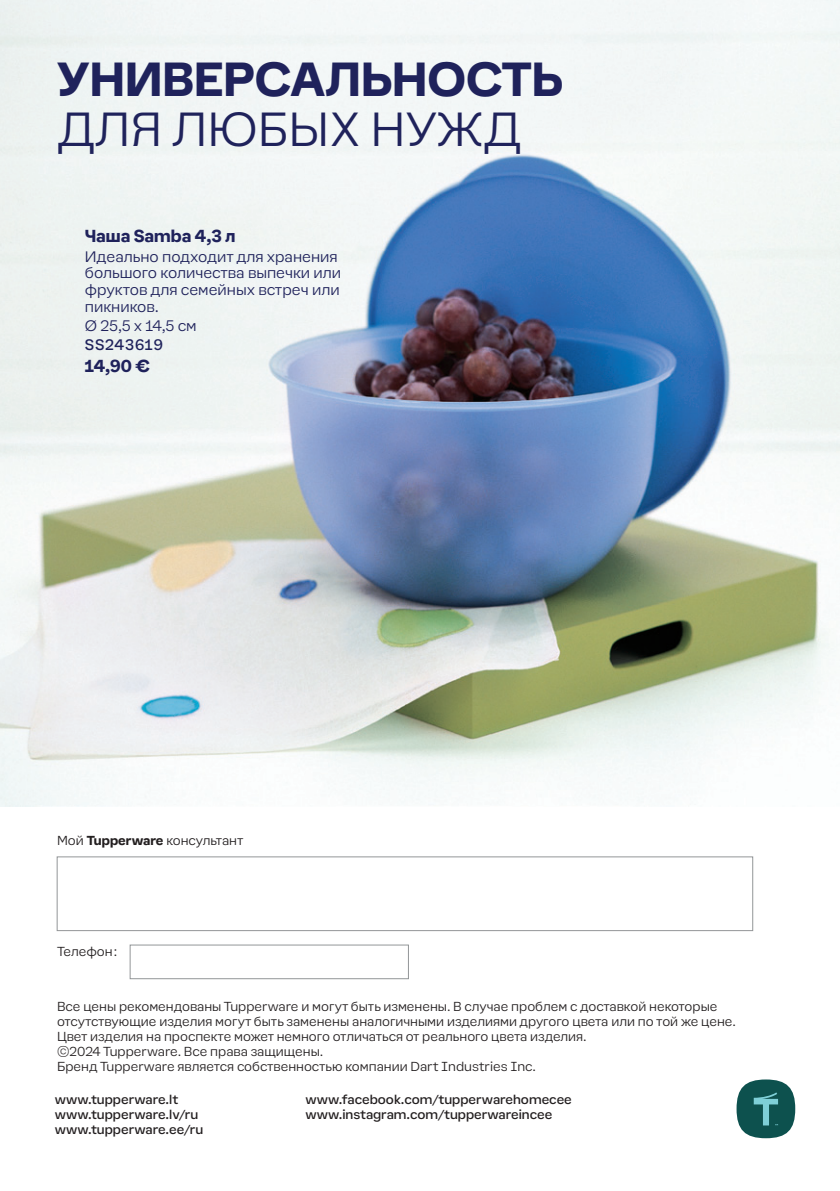
<style>
.page{position:relative;width:840px;height:1191px;background:#fff}
.page>*{position:absolute;margin:0;border:0;box-sizing:border-box;transform-origin:0 0}
.t1{font:700 44px "Earl Sans";color:#1f225b}
.t2{font:300 44px "Earl Sans";color:#1f225b}
.t3{font:700 16px "Earl Sans";color:#1f225b}
.t4{font:300 14px/16.8px "Earl Sans";color:#1f225b}
.t5{font:14px "Earl Sans";letter-spacing:.06em;color:#1f225b}
.t6{font:300 12px/15px "Earl Sans";color:#231f20}
.t7{font:12px/15px "Earl Sans";color:#231f20}
.s1{font-weight:700}
</style>
<div class="page">
<img style="left:0;top:0;width:839px;height:806px">
<div style="left:736px;top:1079px;width:58px;height:59px;background:#0d514e;border-radius:50%"></div>
<svg style="left:753px;top:1092px;width:24px;height:33px"></svg>
<div style="left:57px;top:856px;width:695px;height:75px;border:1px solid #939698"></div>
<div style="left:130px;top:944px;width:278px;height:35px;border:1px solid #939698"></div>
<h1 class="t1" style="left:57px;top:41px;width:507px">УНИВЕРСАЛЬНОСТЬ</h1>
<h1 class="t2" style="left:57px;top:93px;width:465px">ДЛЯ ЛЮБЫХ НУЖД</h1>
<h2 class="t3" style="left:85px;top:222px;width:152px">Чаша Samba 4,3 л</h2>
<p class="t4" style="left:85px;top:247px;width:258px">Идеально подходит для хранения большого количества выпечки или фруктов для семейных встреч или пикников.</p>
<p class="t4" style="left:85px;top:316px;width:113px">Ø 25,5 x 14,5 см</p>
<p class="t5" style="left:85px;top:333px;width:79px">SS243619</p>
<h2 class="t3" style="left:85px;top:351px;width:67px">14,90 €</h2>
<p class="t6" style="left:57px;top:832px;width:188px">Мой <span class="s1">Tupperware</span> консультант</p>
<p class="t6" style="left:57px;top:943px;width:62px">Телефон:</p>
<p class="t6" style="left:57px;top:998px;width:680px">Все цены рекомендованы Tupperware и могут быть изменены. В случае проблем с доставкой некоторые отсутствующие изделия могут быть заменены аналогичными изделиями другого цвета или по той же цене.<br>Цвет изделия на проспекте может немного отличаться от реального цвета изделия.<br>©2024 Tupperware. Все права защищены.<br>Бренд Tupperware является собственностью компании Dart Industries Inc.</p>
<p class="t7" style="left:55px;top:1091px;width:150px">www.tupperware.lt www.tupperware.lv/ru www.tupperware.ee/ru</p>
<p class="t7" style="left:305px;top:1091px;width:268px">www.facebook.com/tupperwarehomecee www.instagram.com/tupperwareincee</p>
</div>
